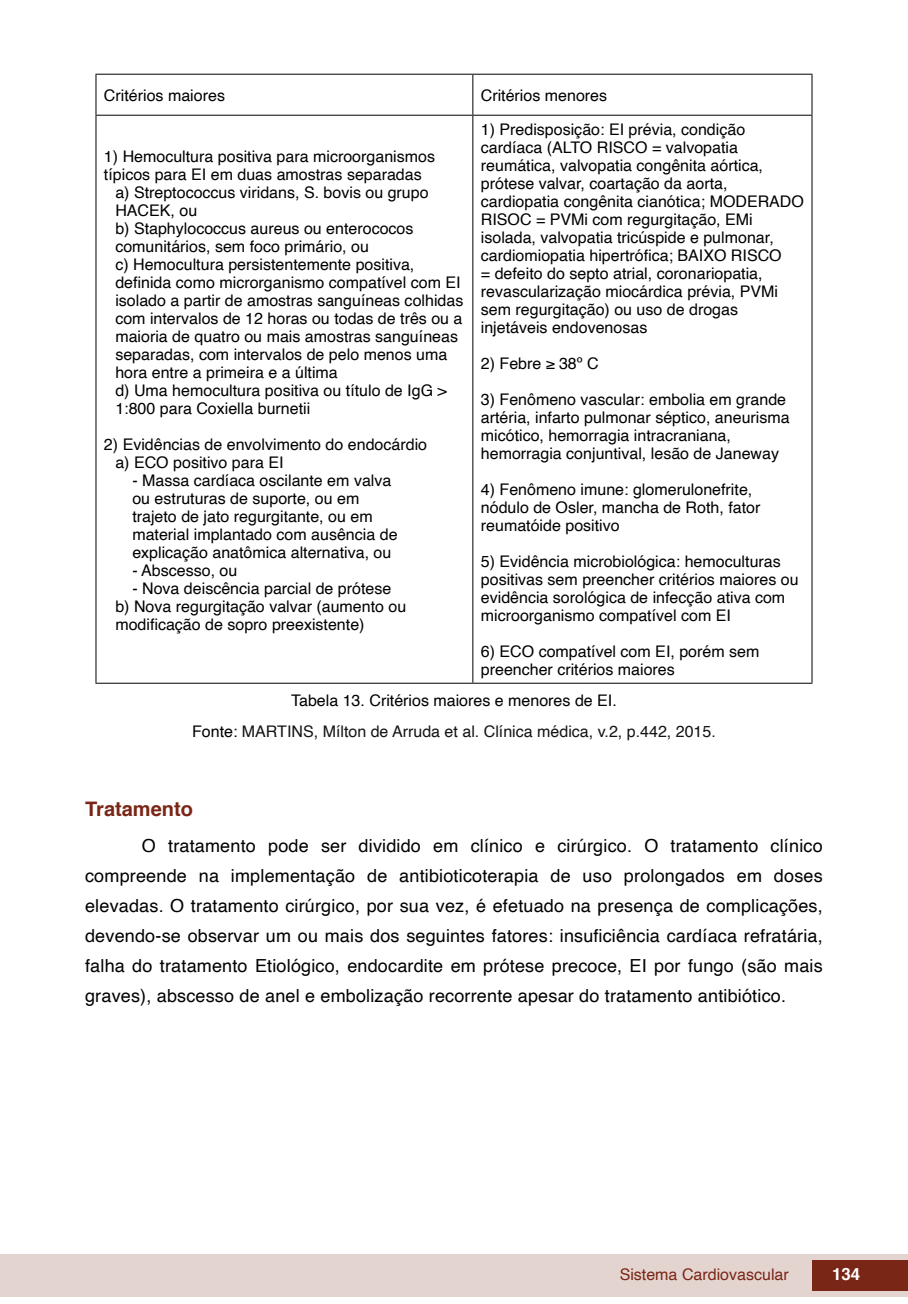
<style>
.page{position:relative;width:908px;height:1304px;background:#fff}
.page>*{position:absolute;margin:0;border:0;box-sizing:border-box;transform-origin:0 0}
.Subtitulo{font:700 20px "Helvetica";color:#7a2616}
.txt{font:18px/30px "Helvetica";letter-spacing:.01em;color:#000;text-align:justify}
.t1{font:700 16.8px "Helvetica";color:#fff}
.tab_txt{font:16px/18px "Helvetica";color:#000}
.imagens_graf_tab{font:16px "Helvetica";color:#141414}
.imagens_graf_tab-2{font:16px "Helvetica";color:#000}
.t2{font:16px "Helvetica";color:#7a2616}
.s1{color:#000}
</style>
<div class="page">
<div style="left:0;top:1254px;width:906px;height:43px;background:#e4d4d0"></div>
<div style="left:812px;top:1261px;width:95px;height:30px;background:#7a2616"></div>
<hr style="left:95px;top:74px;width:377px;height:1px;background:#000">
<hr style="left:95px;top:75px;width:1px;height:40px;background:#000">
<hr style="left:472px;top:74px;width:340px;height:1px;background:#000">
<hr style="left:472px;top:75px;width:1px;height:40px;background:#000">
<hr style="left:811px;top:75px;width:1px;height:40px;background:#000">
<hr style="left:95px;top:115px;width:377px;height:1px;background:#000">
<hr style="left:95px;top:116px;width:1px;height:567px;background:#000">
<hr style="left:472px;top:115px;width:340px;height:1px;background:#000">
<hr style="left:472px;top:116px;width:1px;height:567px;background:#000">
<hr style="left:811px;top:116px;width:1px;height:567px;background:#000">
<hr style="left:95px;top:683px;width:377px;height:1px;background:#000">
<hr style="left:472px;top:683px;width:340px;height:1px;background:#000">
<p class="tab_txt" style="left:104px;top:87px;width:122px">Critérios maiores</p>
<p class="tab_txt" style="left:480px;top:87px;width:128px">Critérios menores</p>
<p class="tab_txt" style="left:480px;top:121px;width:324px">1) Predisposição: EI prévia, condição cardíaca (ALTO RISCO = valvopatia reumática, valvopatia congênita aórtica, prótese valvar, coartação da aorta, cardiopatia congênita cianótica; MODERADO RISOC = PVMi com regurgitação, EMi isolada, valvopatia tricúspide e pulmonar, cardiomiopatia hipertrófica; BAIXO RISCO<br>= defeito do septo atrial, coronariopatia, revascularização miocárdica prévia, PVMi sem regurgitação) ou uso de drogas injetáveis endovenosas</p>
<p class="tab_txt" style="left:480px;top:355px;width:119px">2) Febre ≥ 38º C</p>
<p class="tab_txt" style="left:480px;top:391px;width:310px">3) Fenômeno vascular: embolia em grande artéria, infarto pulmonar séptico, aneurisma micótico, hemorragia intracraniana, hemorragia conjuntival, lesão de Janeway</p>
<p class="tab_txt" style="left:480px;top:481px;width:281px">4) Fenômeno imune: glomerulonefrite, nódulo de Osler, mancha de Roth, fator reumatóide positivo</p>
<p class="tab_txt" style="left:480px;top:553px;width:319px">5) Evidência microbiológica: hemoculturas positivas sem preencher critérios maiores ou evidência sorológica de infecção ativa com microorganismo compatível com EI</p>
<p class="tab_txt" style="left:480px;top:643px;width:280px">6) ECO compatível com EI, porém sem preencher critérios maiores</p>
<p class="imagens_graf_tab-2" style="left:291px;top:688px;width:327px">Tabela 13. Critérios maiores e menores de EI.</p>
<p class="imagens_graf_tab" style="left:192px;top:719px;width:525px"><span class="s1">Fonte:</span> MARTINS, Mílton de Arruda et al. Clínica médica, v.2, p.442, 2015.</p>
<p class="tab_txt" style="left:104px;top:148px;width:332px">1) Hemocultura positiva para microorganismos típicos para EI em duas amostras separadas</p>
<p class="tab_txt" style="left:115px;top:184px;width:315px">a) Streptococcus viridans, S. bovis ou grupo<br>HACEK, ou</p>
<p class="tab_txt" style="left:115px;top:220px;width:299px">b) Staphylococcus aureus ou enterococos comunitários, sem foco primário, ou</p>
<p class="tab_txt" style="left:115px;top:256px;width:349px">c) Hemocultura persistentemente positiva, definida como microrganismo compatível com EI isolado a partir de amostras sanguíneas colhidas com intervalos de 12 horas ou todas de três ou a maioria de quatro ou mais amostras sanguíneas separadas, com intervalos de pelo menos uma hora entre a primeira e a última</p>
<p class="tab_txt" style="left:115px;top:382px;width:333px">d) Uma hemocultura positiva ou título de IgG &gt;<br>1:800 para Coxiella burnetii</p>
<p class="tab_txt" style="left:104px;top:436px;width:324px">2) Evidências de envolvimento do endocárdio</p>
<p class="tab_txt" style="left:115px;top:454px;width:170px">a) ECO positivo para EI</p>
<p class="tab_txt" style="left:132px;top:472px;width:260px">- Massa cardíaca oscilante em valva</p>
<p class="tab_txt" style="left:132px;top:490px;width:228px">ou estruturas de suporte, ou em</p>
<p class="tab_txt" style="left:132px;top:508px;width:242px">trajeto de jato regurgitante, ou em</p>
<p class="tab_txt" style="left:132px;top:526px;width:266px">material implantado com ausência de</p>
<p class="tab_txt" style="left:132px;top:544px;width:260px">explicação anatômica alternativa, ou</p>
<p class="tab_txt" style="left:132px;top:562px;width:106px">- Abscesso, ou</p>
<p class="tab_txt" style="left:132px;top:580px;width:260px">- Nova deiscência parcial de prótese</p>
<p class="tab_txt" style="left:115px;top:598px;width:292px">b) Nova regurgitação valvar (aumento ou modificação de sopro preexistente)</p>
<p class="Subtitulo" style="left:85px;top:793px;width:109px">Tratamento</p>
<p class="txt" style="left:85px;top:831px;width:738px;text-indent:57px">O tratamento pode ser dividido em clínico e cirúrgico. O tratamento clínico compreende na implementação de antibioticoterapia de uso prolongados em doses elevadas. O tratamento cirúrgico, por sua vez, é efetuado na presença de complicações, devendo-se observar um ou mais dos seguintes fatores: insuficiência cardíaca refratária, falha do tratamento Etiológico, endocardite em prótese precoce, EI por fungo (são mais graves), abscesso de anel e embolização recorrente apesar do tratamento antibiótico.</p>
<p class="t2" style="left:619px;top:1262px;width:170px">Sistema Cardiovascular</p>
<p class="t1" style="left:831px;top:1261px;width:30px">134</p>
</div>
